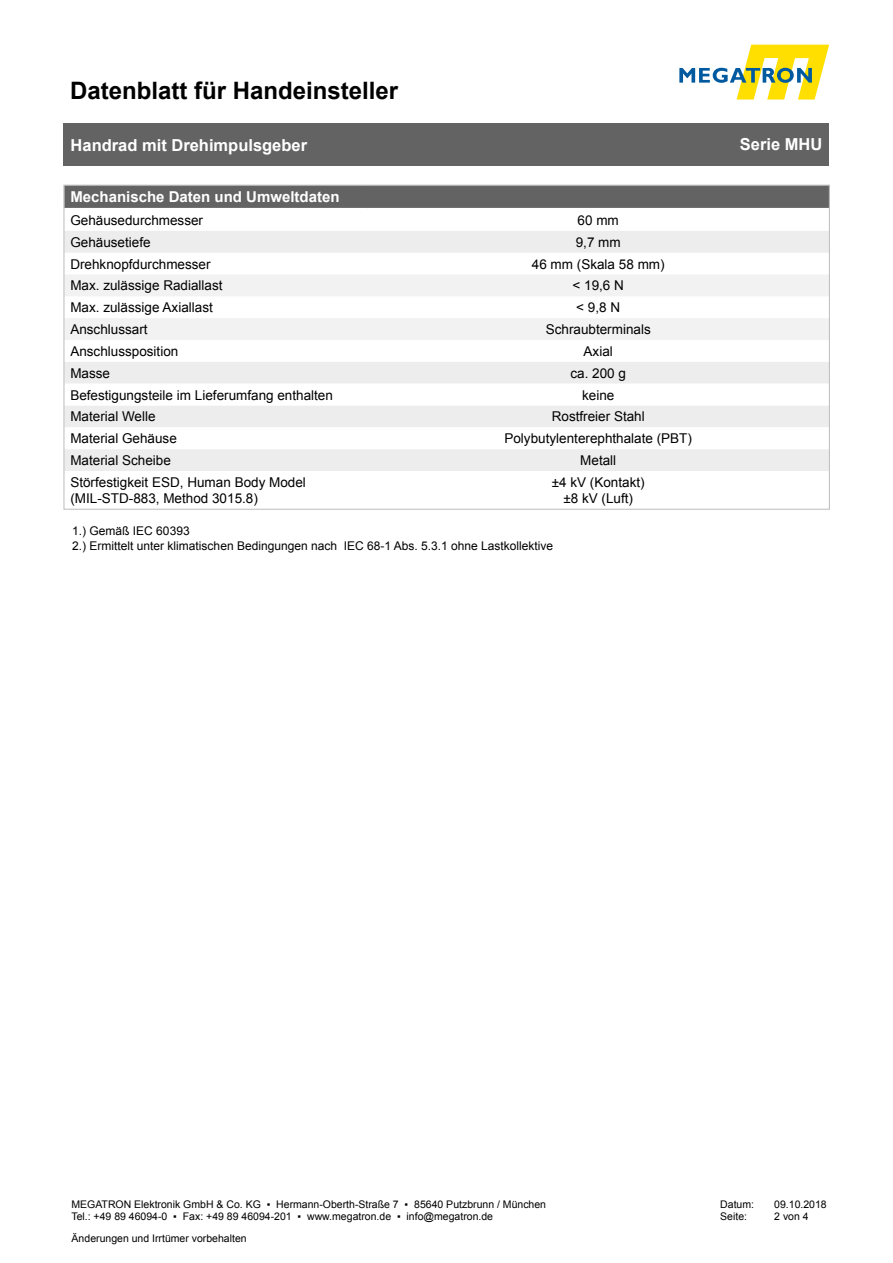
<style>
.page{position:relative;width:893px;height:1263px;background:#fff}
.page>*{position:absolute;margin:0;border:0;box-sizing:border-box;transform-origin:0 0}
.t1{font:700 24px "Arial";color:#000}
.t2{font:700 16.5px "Arial";color:#fff}
.t3{font:700 15px "Arial";color:#fff}
.t4{font:13.5px/16.2px "Arial";color:#000}
.t5{font:12px/14.4px "Arial";color:#000}
.t6{font:10.5px/12.6px "Arial";color:#000}
</style>
<div class="page">
<svg style="left:679px;top:45px;width:150px;height:55px"></svg>
<div style="left:64px;top:123px;width:765px;height:43px;background:#646363"></div>
<div style="left:64px;top:186px;width:765px;height:22px;background:#646363"></div>
<svg style="left:66px;top:231px;width:762px;height:152px"></svg>
<svg style="left:66px;top:274px;width:762px;height:66px;fill:#f2f2f2"></svg>
<svg style="left:66px;top:406px;width:762px;height:65px;fill:#ededed"></svg>
<h1 class="t1" style="left:70px;top:74px;width:330px">Datenblatt für Handeinsteller</h1>
<p class="t2" style="left:71px;top:134px;width:238px">Handrad mit Drehimpulsgeber</p>
<p class="t2" style="left:740px;top:133px;width:84px">Serie MHU</p>
<p class="t3" style="left:70px;top:187px;width:271px">Mechanische Daten und Umweltdaten</p>
<p class="t4" style="left:70px;top:212px;width:134px">Gehäusedurchmesser</p>
<p class="t4" style="left:578px;top:212px;width:43px">60 mm</p>
<p class="t4" style="left:70px;top:234px;width:82px">Gehäusetiefe</p>
<p class="t4" style="left:576px;top:234px;width:47px">9,7 mm</p>
<p class="t4" style="left:70px;top:256px;width:142px">Drehknopfdurchmesser</p>
<p class="t4" style="left:532px;top:256px;width:134px">46 mm (Skala 58 mm)</p>
<p class="t4" style="left:70px;top:278px;width:154px">Max. zulässige Radiallast</p>
<p class="t4" style="left:573px;top:278px;width:53px">&lt; 19,6 N</p>
<p class="t4" style="left:70px;top:299px;width:144px">Max. zulässige Axiallast</p>
<p class="t4" style="left:576px;top:299px;width:45px">&lt; 9,8 N</p>
<p class="t4" style="left:70px;top:321px;width:79px">Anschlussart</p>
<p class="t4" style="left:546px;top:321px;width:107px">Schraubterminals</p>
<p class="t4" style="left:70px;top:343px;width:110px">Anschlussposition</p>
<p class="t4" style="left:584px;top:343px;width:31px">Axial</p>
<p class="t4" style="left:70px;top:365px;width:41px">Masse</p>
<p class="t4" style="left:570px;top:365px;width:57px">ca. 200 g</p>
<p class="t4" style="left:70px;top:387px;width:264px">Befestigungsteile im Lieferumfang enthalten</p>
<p class="t4" style="left:582px;top:387px;width:34px">keine</p>
<p class="t4" style="left:70px;top:409px;width:87px">Material Welle</p>
<p class="t4" style="left:552px;top:409px;width:95px">Rostfreier Stahl</p>
<p class="t4" style="left:70px;top:430px;width:108px">Material Gehäuse</p>
<p class="t4" style="left:504px;top:430px;width:189px">Polybutylenterephthalate (PBT)</p>
<p class="t4" style="left:70px;top:452px;width:102px">Material Scheibe</p>
<p class="t4" style="left:580px;top:452px;width:38px">Metall</p>
<p class="t4" style="left:70px;top:474px;width:237px">Störfestigkeit ESD, Human Body Model (MIL-STD-883, Method 3015.8)</p>
<p class="t4" style="left:552px;top:474px;width:94px;text-align:center">±4 kV (Kontakt) ±8 kV (Luft)</p>
<p class="t5" style="left:72px;top:524px;width:482px">1.) Gemäß IEC 60393<br>2.) Ermittelt unter klimatischen Bedingungen nach IEC 68-1 Abs. 5.3.1 ohne Lastkollektive</p>
<p class="t6" style="left:71px;top:1198px;width:476px">MEGATRON Elektronik GmbH &amp; Co. KG ▪ Hermann-Oberth-Straße 7 ▪ 85640 Putzbrunn / München<br>Tel.: +49 89 46094-0 ▪ Fax: +49 89 46094-201 ▪ www.megatron.de ▪ info@megatron.de</p>
<p class="t6" style="left:720px;top:1198px;width:35px">Datum:</p>
<p class="t6" style="left:774px;top:1198px;width:54px">09.10.2018</p>
<p class="t6" style="left:720px;top:1210px;width:28px">Seite:</p>
<p class="t6" style="left:774px;top:1210px;width:36px">2 von 4</p>
<p class="t6" style="left:72px;top:1232px;width:177px">Änderungen und Irrtümer vorbehalten</p>
</div>
